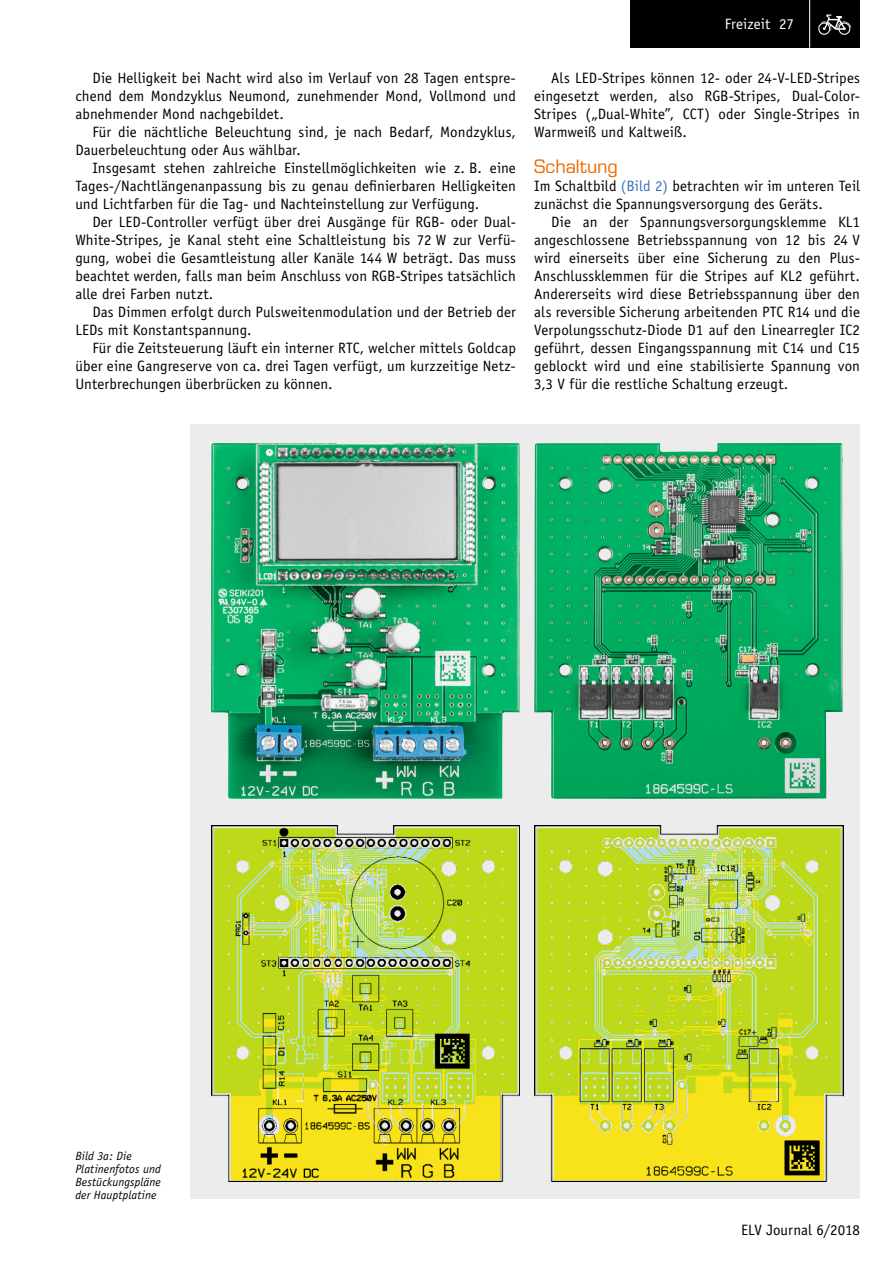
<style>
.page{position:relative;width:894px;height:1264px;background:#fff}
.page>*{position:absolute;margin:0;border:0;box-sizing:border-box;transform-origin:0 0}
.Subhead_5{font:18px "Eurostile";letter-spacing:-.005em;color:#ef6800}
.Fließtext_Neue_Zeile{font:15px/18px "Officina Sans";letter-spacing:.005em;color:#000;text-align:justify}
.Fließtext_Neuer_Absa{font:15px/18px "Officina Sans";letter-spacing:.005em;color:#000}
.t1{font:15px "Officina Sans";letter-spacing:.01em;color:#fff}
.Bildunterschrift{font:italic 12px/12.8px "Officina Sans";letter-spacing:.005em;color:#000}
.s1{color:#3a72b8}
</style>
<div class="page">
<div style="left:630px;top:1px;width:230px;height:47px;background:#000"></div>
<hr style="left:809px;top:1px;width:1px;height:47px;background:#fff">
<svg style="left:818px;top:14px;width:33px;height:21px"></svg>
<div style="left:190px;top:424px;width:670px;height:774px;background:#ececec"></div>
<img style="left:211px;top:825px;width:309px;height:356px">
<img style="left:534px;top:825px;width:309px;height:356px">
<img style="left:211px;top:443px;width:309px;height:355px">
<img style="left:534px;top:443px;width:309px;height:355px">
<p class="Fließtext_Neue_Zeile" style="left:75px;top:69px;width:442px;text-indent:17px">Die Helligkeit bei Nacht wird also im Verlauf von 28 Tagen entspre&shy;chend dem Mondzyklus Neumond, zunehmender Mond, Vollmond und abnehmender Mond nachgebildet.</p>
<p class="Fließtext_Neue_Zeile" style="left:75px;top:123px;width:442px;text-indent:17px">Für die nächtliche Beleuchtung sind, je nach Bedarf, Mondzyklus,<br>Dauerbeleuchtung oder Aus wählbar.</p>
<p class="Fließtext_Neue_Zeile" style="left:75px;top:159px;width:442px;text-indent:17px">Insgesamt stehen zahlreiche Einstellmöglichkeiten wie z. B. eine Tages-/Nachtlängenanpassung bis zu genau definierbaren Helligkeiten und Lichtfarben für die Tag- und Nachteinstellung zur Verfügung.</p>
<p class="Fließtext_Neue_Zeile" style="left:75px;top:213px;width:442px;text-indent:17px">Der LED-Controller verfügt über drei Ausgänge für RGB- oder Dual-White-Stripes, je Kanal steht eine Schaltleistung bis 72 W zur Verfü&shy;gung, wobei die Gesamtleistung aller Kanäle 144 W beträgt. Das muss beachtet werden, falls man beim Anschluss von RGB-Stripes tatsächlich alle drei Farben nutzt.</p>
<p class="Fließtext_Neue_Zeile" style="left:75px;top:303px;width:442px;text-indent:17px">Das Dimmen erfolgt durch Pulsweitenmodulation und der Betrieb der<br>LEDs mit Konstantspannung.</p>
<p class="Fließtext_Neue_Zeile" style="left:75px;top:339px;width:442px;text-indent:17px">Für die Zeitsteuerung läuft ein interner RTC, welcher mittels Goldcap über eine Gangreserve von ca. drei Tagen verfügt, um kurzzeitige Netz-Unterbrechungen überbrücken zu können.</p>
<p class="t1" style="left:725px;top:15px;width:71px">Freizeit 27</p>
<p class="Fließtext_Neue_Zeile" style="left:534px;top:69px;width:327px;text-indent:17px">Als LED-Stripes können 12- oder 24-V-LED-Stripes eingesetzt werden, also RGB-Stripes, Dual-Color-Stripes („Dual-White”, CCT) oder Single-Stripes in Warmweiß und Kaltweiß.</p>
<p class="Subhead_5" style="left:534px;top:155px;width:85px">Schaltung</p>
<p class="Fließtext_Neuer_Absa" style="left:534px;top:177px;width:327px">Im Schaltbild <span class="s1">(Bild 2)</span> betrachten wir im unteren Teil zunächst die Spannungsversorgung des Geräts.</p>
<p class="Fließtext_Neue_Zeile" style="left:534px;top:213px;width:327px;text-indent:17px">Die an der Spannungsversorgungsklemme KL1 angeschlossene Betriebsspannung von 12 bis 24 V wird einerseits über eine Sicherung zu den Plus-Anschlussklemmen für die Stripes auf KL2 geführt.<br>Andererseits wird diese Betriebsspannung über den als reversible Sicherung arbeitenden PTC R14 und die Verpolungsschutz-Diode D1 auf den Linearregler IC2 geführt, dessen Eingangsspannung mit C14 und C15 geblockt wird und eine stabilisierte Spannung von 3,3 V für die restliche Schaltung erzeugt.</p>
<p class="Bildunterschrift" style="left:75px;top:1149px;width:87px">Bild 3a: Die<br>Platinenfotos und<br>Bestückungspläne der Hauptplatine</p>
<p class="Fließtext_Neue_Zeile" style="left:741px;top:1221px;width:120px">ELV Journal 6/2018</p>
</div>
